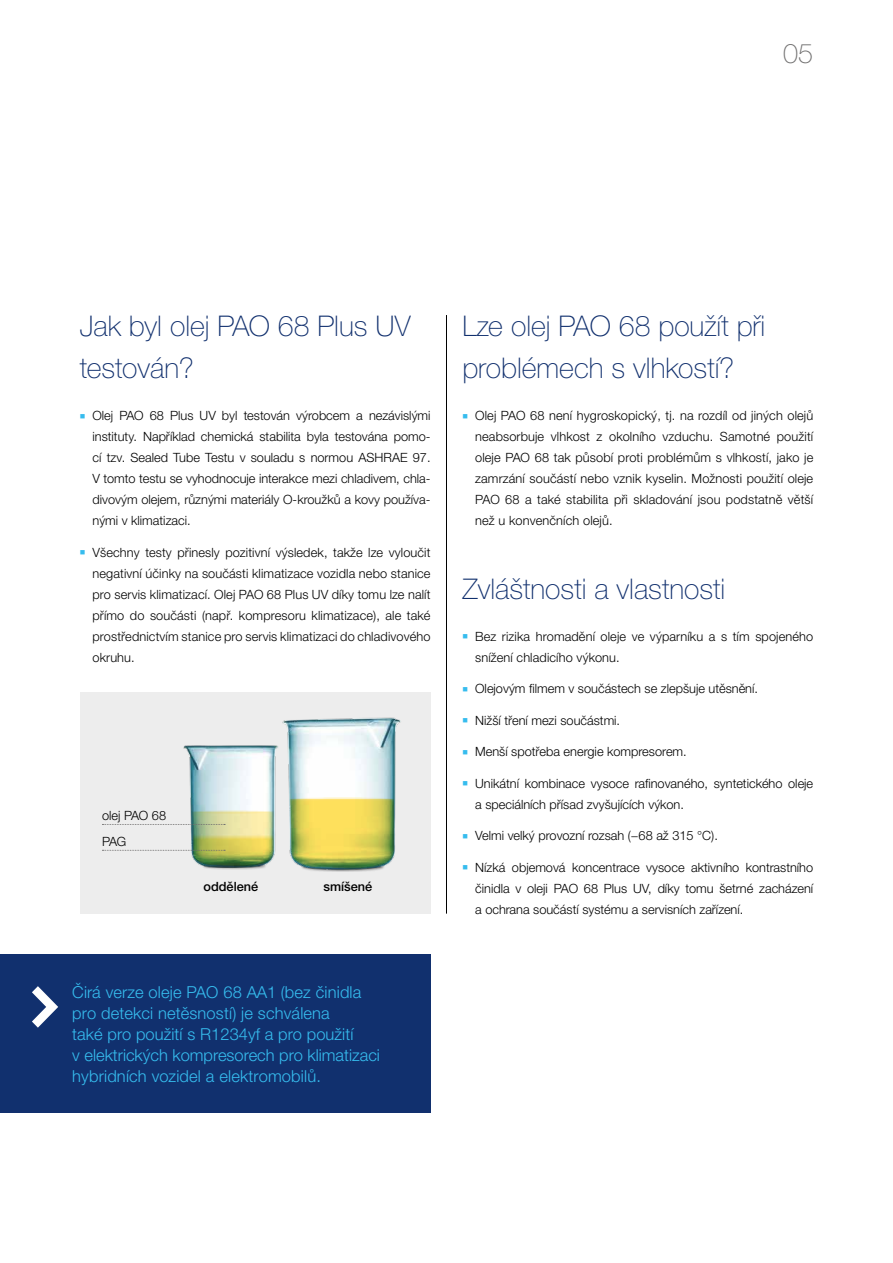
<style>
.page{position:relative;width:893px;height:1263px;background:#fff}
.page>*{position:absolute;margin:0;border:0;box-sizing:border-box;transform-origin:0 0}
.t1{font:100 28.5px/42px "Helvetica Neue LTW1 G";color:#11306e}
.t2{font:100 27px "Helvetica Neue LTW1 G";color:#706f6f}
.t3{font:300 16.5px/21px "Helvetica Neue LTW1 G";letter-spacing:.005em;color:#36bcee}
.t4{font:300 12.75px/21px "Helvetica Neue LTW1 G";color:#000;text-align:justify}
.t5{font:500 12.75px "Helvetica Neue LTW1 G";color:#000}
.s1{color:#36bcee}
</style>
<div class="page">
<div style="left:80px;top:692px;width:351px;height:222px;background:#ededed"></div>
<img style="left:183px;top:717px;width:218px;height:155px">
<svg style="left:290px;top:799px;width:105px;height:70px;background:#ccc65a"></svg>
<svg style="left:193px;top:810px;width:80px;height:4px"></svg>
<hr style="left:291px;top:797px;width:103px;height:3px;background:#ffde4a;border-radius:50%">
<svg style="left:102px;top:811px;width:172px;height:55px"></svg>
<hr style="left:446px;top:315px;width:1px;height:599px;background:#000">
<div style="left:0;top:954px;width:431px;height:159px;background:#11306e"></div>
<svg style="left:32px;top:986px;width:26px;height:42px"></svg>
<h2 class="t2" style="left:783px;top:37px;width:31px">05</h2>
<h1 class="t1" style="left:80px;top:305px;width:332px">Jak byl olej PAO 68 Plus UV testován?</h1>
<p class="t4" style="left:92px;top:405px;width:340px;text-indent:-13px"><span class="s1">■</span> Olej PAO 68 Plus UV byl testován výrobcem a nezávislými instituty. Například chemická stabilita byla testována pomo&shy;cí tzv. Sealed Tube Testu v souladu s normou ASHRAE 97.<br>V tomto testu se vyhodnocuje interakce mezi chladivem, chla&shy;divovým olejem, různými materiály O-kroužků a kovy používa&shy;nými v klimatizaci.</p>
<p class="t4" style="left:92px;top:541px;width:340px;text-indent:-13px"><span class="s1">■</span> Všechny testy přinesly pozitivní výsledek, takže lze vyloučit negativní účinky na součásti klimatizace vozidla nebo stanice pro servis klimatizací. Olej PAO 68 Plus UV díky tomu lze nalít přímo do součásti (např. kompresoru klimatizace), ale také prostřednictvím stanice pro servis klimatizaci do chladivového okruhu.</p>
<p class="t4" style="left:102px;top:802px;width:66px;line-height:25.8px">olej PAO 68<br>PAG</p>
<p class="t5" style="left:203px;top:879px;width:56px">oddělené</p>
<p class="t5" style="left:323px;top:879px;width:50px">smíšené</p>
<p class="t3" style="left:72px;top:981px;width:309px">Čirá verze oleje PAO 68 AA1 (bez činidla pro detekci netěsností) je schválena<br>také pro použití s R1234yf a pro použití<br>v elektrických kompresorech pro klimatizaci hybridních vozidel a elektromobilů.</p>
<h1 class="t1" style="left:462px;top:305px;width:304px">Lze olej PAO 68 použít při problémech s vlhkostí?</h1>
<p class="t4" style="left:475px;top:405px;width:340px;text-indent:-13px"><span class="s1">■</span> Olej PAO 68 není hygroskopický, tj. na rozdíl od jiných olejů neabsorbuje vlhkost z okolního vzduchu. Samotné použití oleje PAO 68 tak působí proti problémům s vlhkostí, jako je zamrzání součástí nebo vznik kyselin. Možnosti použití oleje PAO 68 a také stabilita při skladování jsou podstatně větší než u konvenčních olejů.</p>
<h1 class="t1" style="left:462px;top:568px;width:264px">Zvláštnosti a vlastnosti</h1>
<p class="t4" style="left:475px;top:625px;width:340px;text-indent:-13px"><span class="s1">■</span> Bez rizika hromadění oleje ve výparníku a s tím spojeného snížení chladicího výkonu.</p>
<p class="t4" style="left:462px;top:678px;width:297px"><span class="s1">■</span> Olejovým filmem v součástech se zlepšuje utěsnění.</p>
<p class="t4" style="left:462px;top:709px;width:159px"><span class="s1">■</span> Nižší tření mezi součástmi.</p>
<p class="t4" style="left:462px;top:741px;width:226px"><span class="s1">■</span> Menší spotřeba energie kompresorem.</p>
<p class="t4" style="left:475px;top:772px;width:340px;text-indent:-13px"><span class="s1">■</span> Unikátní kombinace vysoce rafinovaného, syntetického oleje a speciálních přísad zvyšujících výkon.</p>
<p class="t4" style="left:462px;top:825px;width:257px"><span class="s1">■</span> Velmi velký provozní rozsah (−68 až 315 °C).</p>
<p class="t4" style="left:475px;top:856px;width:340px;text-indent:-13px"><span class="s1">■</span> Nízká objemová koncentrace vysoce aktivního kontrastního činidla v oleji PAO 68 Plus UV, díky tomu šetrné zacházení a ochrana součástí systému a servisních zařízení.</p>
</div>
